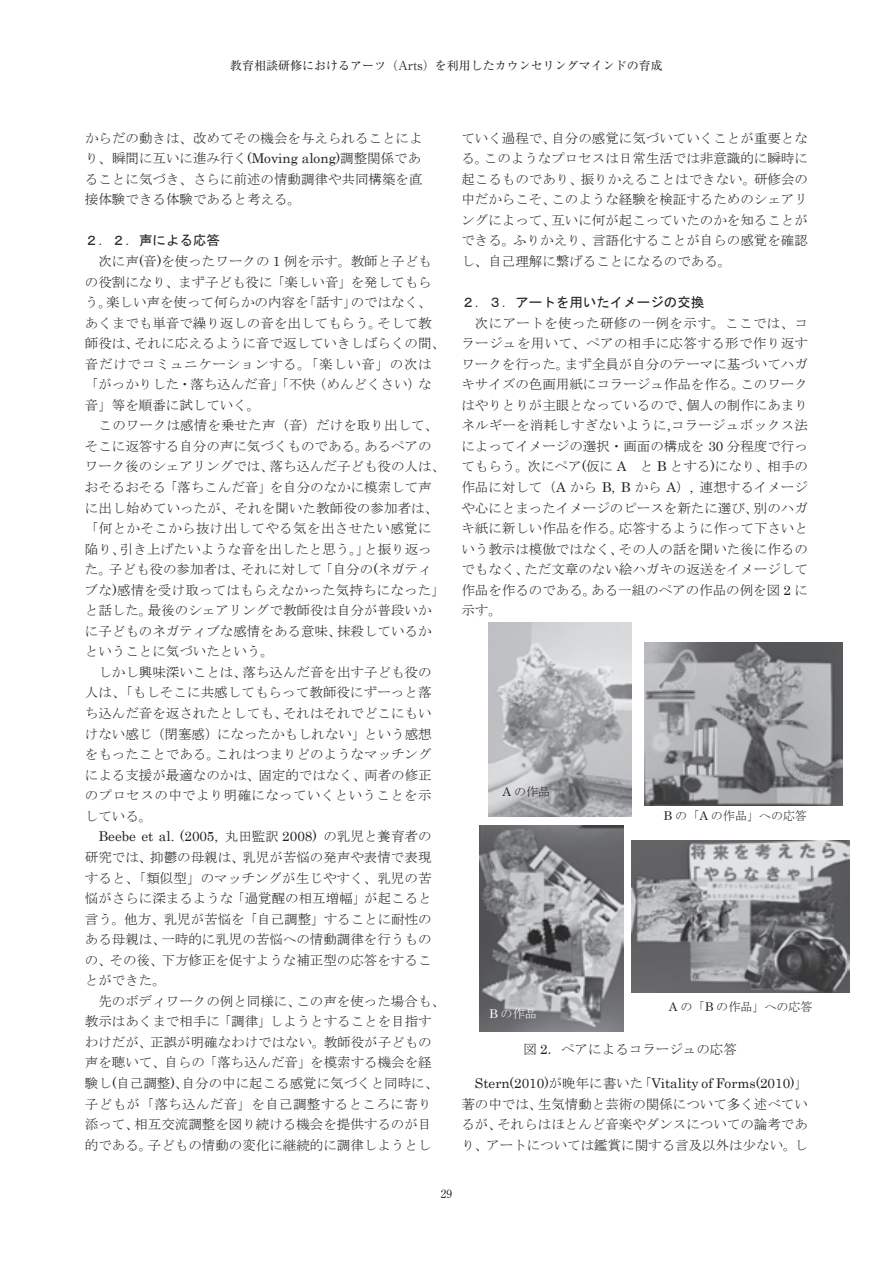
<style>
.page{position:relative;width:893px;height:1263px;background:#fff}
.page>*{position:absolute;margin:0;border:0;box-sizing:border-box;transform-origin:0 0}
.t1{font:13.5px/20.5px "MS Mincho";color:#231f20;text-align:justify}
.t2{font:13.5px "Century";letter-spacing:.005em;color:#231f20}
.t3{font:13.5px "MS Gothic";color:#231f20}
.t4{font:12px "Ryumin Pr 6";color:#231f20}
.t5{font:12px "MS Mincho";color:#231f20}
.t6{font:12px "MS Mincho";color:#fff}
.t7{font:11.25px "Ryumin Pr 6";color:#231f20}
.s1{font-family:"Century"}
.s2{font-family:"MS Mincho"}
</style>
<div class="page">
<img style="left:645px;top:643px;width:198px;height:162px">
<img style="left:488px;top:622px;width:143px;height:194px">
<img style="left:479px;top:826px;width:144px;height:205px">
<img style="left:631px;top:840px;width:219px;height:152px">
<p class="t4" style="left:230px;top:56px;width:434px">教育相談研修におけるアーツ（Arts）を利用したカウンセリングマインドの育成</p>
<p class="t1" style="left:85px;top:128px;width:339px">からだの動きは、改めてその機会を与えられることにより、瞬間に互いに進み行く<span class="s1">(Moving along)</span>調整関係であることに気づき、さらに前述の情動調律や共同構築を直接体験できる体験であると考える。</p>
<p class="t3" style="left:85px;top:234px;width:137px">２．２．声による応答</p>
<p class="t1" style="left:85px;top:251px;width:362px;text-align:left;text-indent:14px">次に声<span class="s1">(</span>音<span class="s1">)</span>を使ったワークの <span class="s1">1</span> 例を示す。教師と子どもの役割になり、まず子ども役に「楽しい音」を発してもらう。楽しい声を使って何らかの内容を「話す」のではなく、あくまでも単音で繰り返しの音を出してもらう。そして教師役は、それに応えるように音で返していきしばらくの間、音だけでコミュニケーションする。「楽しい音」の次は「がっかりした・落ち込んだ音」「不快（めんどくさい）な音」等を順番に試していく。</p>
<p class="t1" style="left:85px;top:415px;width:362px;text-align:left;text-indent:14px">このワークは感情を乗せた声（音）だけを取り出して、そこに返答する自分の声に気づくものである。あるペアのワーク後のシェアリングでは、落ち込んだ子ども役の人は、おそるおそる「落ちこんだ音」を自分のなかに模索して声に出し始めていったが、それを聞いた教師役の参加者は、「何とかそこから抜け出してやる気を出させたい感覚に陥り、引き上げたいような音を出したと思う。」と振り返った。子ども役の参加者は、それに対して「自分の<span class="s1">(</span>ネガティブな<span class="s1">)</span>感情を受け取ってはもらえなかった気持ちになった」と話した。最後のシェアリングで教師役は自分が普段いかに子どものネガティブな感情をある意味、抹殺しているかということに気づいたという。</p>
<p class="t1" style="left:85px;top:662px;width:348px;text-indent:14px">しかし興味深いことは、落ち込んだ音を出す子ども役の人は、「もしそこに共感してもらって教師役にずーっと落ち込んだ音を返されたとしても、それはそれでどこにもいけない感じ（閉塞感）になったかもしれない」という感想をもったことである。これはつまりどのようなマッチングによる支援が最適なのかは、固定的ではなく、両者の修正のプロセスの中でより明確になっていくということを示している。</p>
<p class="t2" style="left:98px;top:825px;width:334px">Beebe et al. (2005, <span class="s2">丸田監訳</span> 2008) <span class="s2">の乳児と養育者の</span></p>
<p class="t1" style="left:85px;top:847px;width:348px">研究では、抑鬱の母親は、乳児が苦悩の発声や表情で表現すると、「類似型」のマッチングが生じやすく、乳児の苦悩がさらに深まるような「過覚醒の相互増幅」が起こると言う。他方、乳児が苦悩を「自己調整」することに耐性のある母親は、一時的に乳児の苦悩への情動調律を行うものの、その後、下方修正を促すような補正型の応答をすることができた。</p>
<p class="t1" style="left:85px;top:991px;width:362px;text-align:left;text-indent:14px">先のボディワークの例と同様に、この声を使った場合も、教示はあくまで相手に「調律」しようとすることを目指すわけだが、正誤が明確なわけではない。教師役が子どもの声を聴いて、自らの「落ち込んだ音」を模索する機会を経験し<span class="s1">(</span>自己調整<span class="s1">)</span>、自分の中に起こる感覚に気づくと同時に、子どもが「落ち込んだ音」を自己調整するところに寄り添って、相互交流調整を図り続ける機会を提供するのが目的である。子どもの情動の変化に継続的に調律しようとし</p>
<p class="t1" style="left:461px;top:127px;width:348px">ていく過程で、自分の感覚に気づいていくことが重要となる。このようなプロセスは日常生活では非意識的に瞬時に起こるものであり、振りかえることはできない。研修会の中だからこそ、このような経験を検証するためのシェアリングによって、互いに何が起こっていたのかを知ることができる。ふりかえり、言語化することが自らの感覚を確認し、自己理解に繋げることになるのである。</p>
<p class="t3" style="left:461px;top:295px;width:244px">２．３．アートを用いたイメージの交換</p>
<p class="t1" style="left:461px;top:312px;width:348px;text-indent:14px">次にアートを使った研修の一例を示す。ここでは、コラージュを用いて、ペアの相手に応答する形で作り返すワークを行った。まず全員が自分のテーマに基づいてハガキサイズの色画用紙にコラージュ作品を作る。このワークはやりとりが主眼となっているので、個人の制作にあまりネルギーを消耗しすぎないように<span class="s1">,</span>コラージュボックス法によってイメージの選択・画面の構成を <span class="s1">30</span> 分程度で行ってもらう。次にペア<span class="s1">(</span>仮に <span class="s1">A</span> と <span class="s1">B</span> とする<span class="s1">)</span>になり、相手の作品に対して（<span class="s1">A</span> から <span class="s1">B, B</span> から <span class="s1">A</span>）<span class="s1">,</span> 連想するイメージや心にとまったイメージのピースを新たに選び、別のハガキ紙に新しい作品を作る。応答するように作って下さいという教示は模倣ではなく、その人の話を聞いた後に作るのでもなく、ただ文章のない絵ハガキの返送をイメージして作品を作るのである。ある一組のペアの作品の例を図 <span class="s1">2</span> に示す。</p>
<p class="t5" style="left:503px;top:786px;width:49px"><span class="s1">A</span> の作品</p>
<p class="t6" style="left:489px;top:1007px;width:49px"><span class="s1">B</span> の作品</p>
<p class="t5" style="left:664px;top:809px;width:145px"><span class="s1">B</span> の「<span class="s1">A</span> の作品」への応答</p>
<p class="t5" style="left:669px;top:1001px;width:145px"><span class="s1">A</span> の「<span class="s1">B</span> の作品」への応答</p>
<p class="t1" style="left:523px;top:1039px;width:215px">図 <span class="s1">2</span>．ペアによるコラージュの応答</p>
<p class="t2" style="left:475px;top:1072px;width:335px">Stern(2010)<span class="s2">が晩年に書いた「</span>Vitality of Forms(2010)<span class="s2">」</span></p>
<p class="t1" style="left:461px;top:1093px;width:348px">著の中では、生気情動と芸術の関係について多く述べているが、それらはほとんど音楽やダンスについての論考であり、アートについては鑑賞に関する言及以外は少ない。し</p>
<p class="t7" style="left:441px;top:1185px;width:13px">29</p>
</div>
